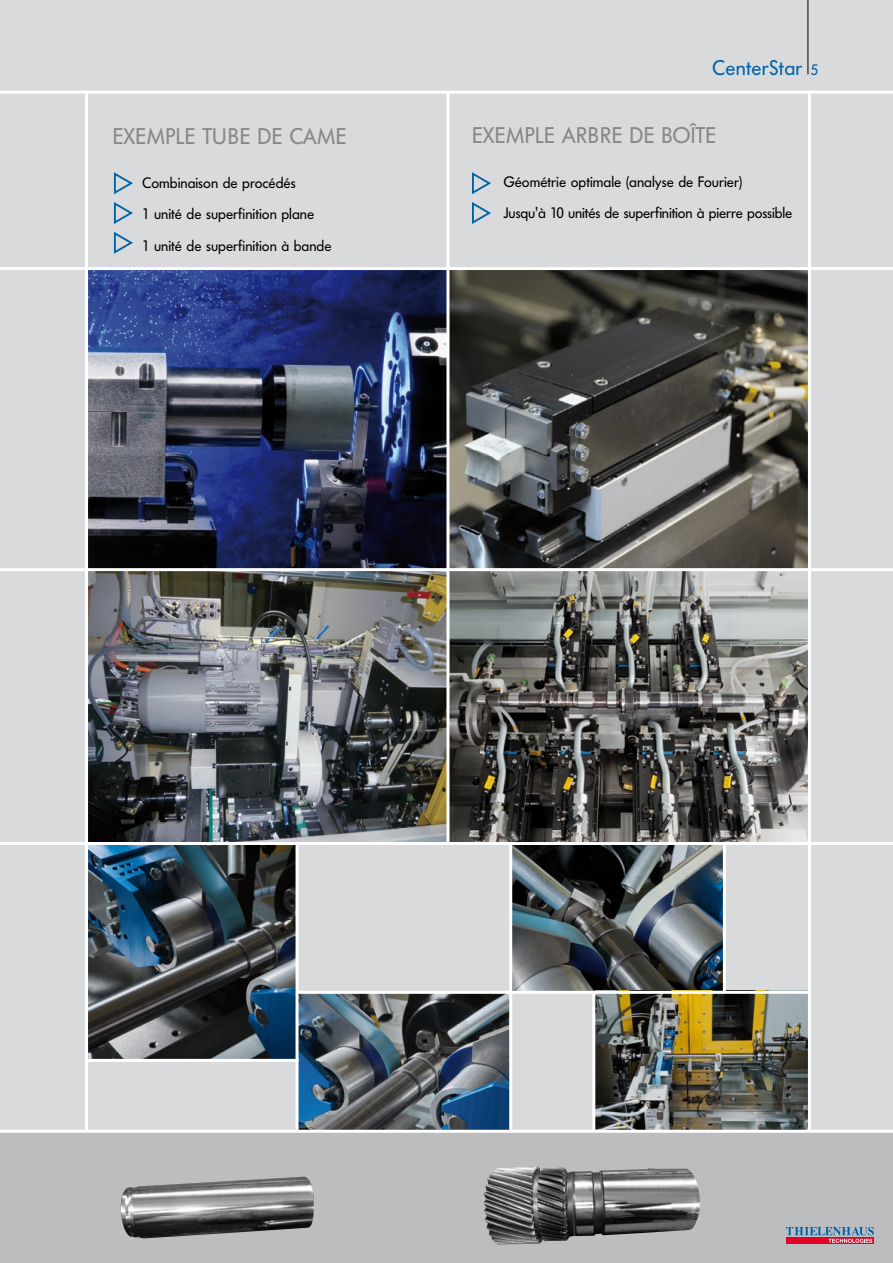
<style>
.page{position:relative;width:893px;height:1263px;background:#fff}
.page>*{position:absolute;margin:0;border:0;box-sizing:border-box;transform-origin:0 0}
.t1{font:22.5px "Futura BQ";letter-spacing:.02em;color:#87888a}
.t2{font:21px "Futura BQ";letter-spacing:.01em;color:#0062a9}
.t3{font:15px/31px "Futura BQ";color:#000}
.s1{font-size:15px}
</style>
<div class="page">
<div style="left:0;top:0;width:893px;height:93px;background:#d9dadb"></div>
<hr style="left:807px;top:0;width:1px;height:74px;background:#000">
<div style="left:0;top:1132px;width:893px;height:131px;background:#bcbdbf"></div>
<div style="left:786px;top:1237px;width:88px;height:7px;background:#e10225"></div>
<svg style="left:786px;top:1227px;width:88px;height:16px"></svg>
<div style="left:0;top:92px;width:893px;height:1039px;background:#d9dadb"></div>
<img style="left:88px;top:270px;width:720px;height:572px">
<svg style="left:449px;top:571px;width:359px;height:271px;background:#686865"></svg>
<svg style="left:472px;top:172px;width:19px;height:52px"></svg>
<svg style="left:114px;top:172px;width:19px;height:82px"></svg>
<img style="left:483px;top:1166px;width:217px;height:78px">
<img style="left:120px;top:1177px;width:194px;height:61px">
<img style="left:88px;top:845px;width:208px;height:214px">
<img style="left:512px;top:845px;width:211px;height:146px">
<img style="left:595px;top:994px;width:213px;height:136px">
<img style="left:299px;top:994px;width:210px;height:136px">
<hr style="left:0;top:91px;width:893px;height:3px;background:#fff">
<hr style="left:0;top:1130px;width:893px;height:3px;background:#fff">
<hr style="left:808px;top:92px;width:3px;height:1039px;background:#fff">
<hr style="left:446px;top:93px;width:3px;height:750px;background:#fff">
<hr style="left:85px;top:92px;width:3px;height:1039px;background:#fff">
<hr style="left:0;top:568px;width:893px;height:3px;background:#fff">
<hr style="left:0;top:267px;width:893px;height:3px;background:#fff">
<hr style="left:0;top:842px;width:893px;height:3px;background:#fff">
<hr style="left:296px;top:845px;width:3px;height:285px;background:#fff">
<hr style="left:509px;top:845px;width:3px;height:285px;background:#fff">
<hr style="left:85px;top:1059px;width:214px;height:3px;background:#fff">
<hr style="left:297px;top:991px;width:511px;height:3px;background:#fff">
<hr style="left:592px;top:993px;width:3px;height:137px;background:#fff">
<hr style="left:723px;top:845px;width:3px;height:148px;background:#fff">
<h1 class="t1" style="left:113px;top:123px;width:235px">EXEMPLE TUBE DE CAME</h1>
<p class="t3" style="left:142px;top:168px;width:191px">Combinaison de procédés<br>1 unité de superfinition plane<br>1 unité de superfinition à bande</p>
<h2 class="t2" style="left:712px;top:55px;width:108px">CenterStar <span class="s1">5</span></h2>
<h1 class="t1" style="left:472px;top:122px;width:246px">EXEMPLE ARBRE DE BOÎTE</h1>
<p class="t3" style="left:503px;top:166px;width:290px">Géométrie optimale (analyse de Fourier)<br>Jusqu'à 10 unités de superfinition à pierre possible</p>
</div>
